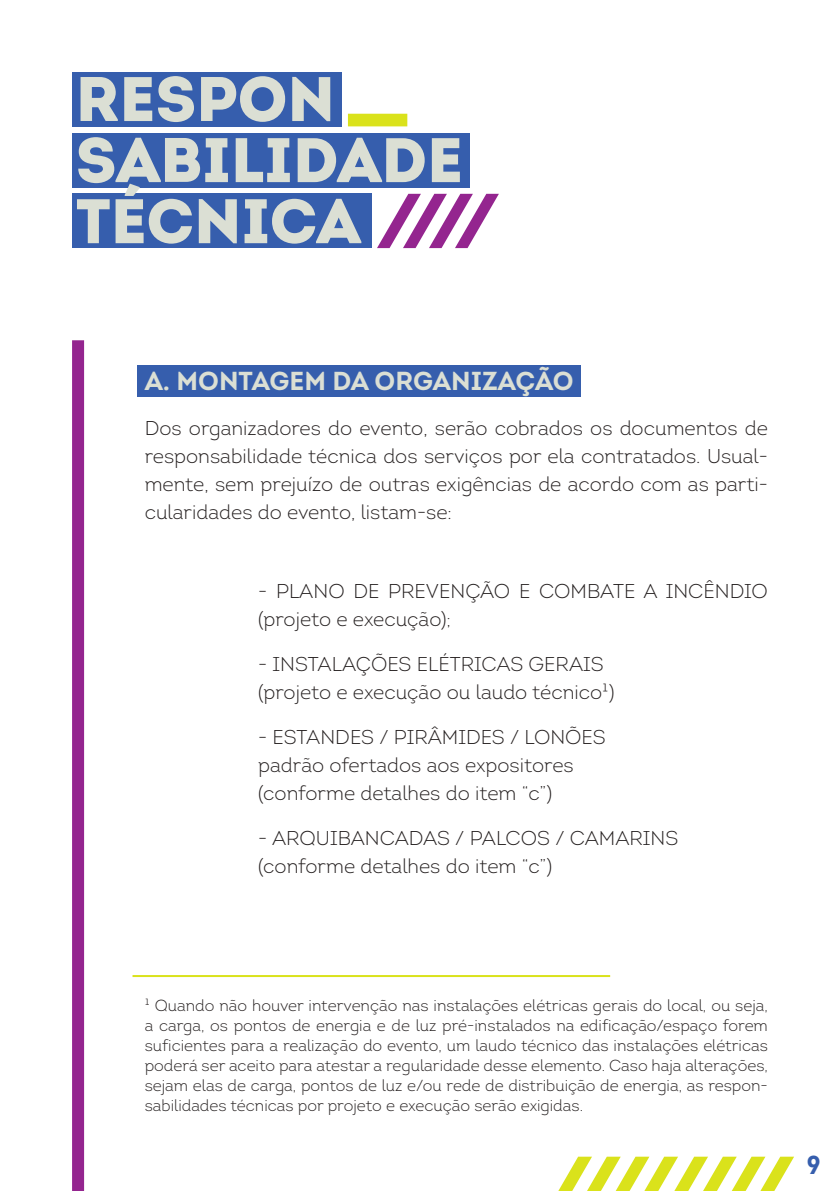
<style>
.page{position:relative;width:840px;height:1191px;background:#fff}
.page>*{position:absolute;margin:0;border:0;box-sizing:border-box;transform-origin:0 0}
.t1{font:900 62.8px/61px "Intro";color:#dbdfd4}
.t2{font:700 26px "Intro";color:#dbdfd4}
.t3{font:700 26px "Intro Cond";color:#365ead}
.t4{font:300 20px/28px "Intro";color:#241f1f}
.t5{font:300 16px/20px "Intro";color:#241f1f;text-align:justify}
</style>
<div class="page">
<svg style="left:558px;top:1156px;width:236px;height:35px"></svg>
<div style="left:72px;top:72px;width:269px;height:54px;background:#365ead"></div>
<div style="left:72px;top:133px;width:397px;height:54px;background:#365ead"></div>
<div style="left:72px;top:194px;width:299px;height:54px;background:#365ead"></div>
<svg style="left:363px;top:181px;width:136px;height:68px"></svg>
<div style="left:348px;top:114px;width:59px;height:12px;background:#dae21b"></div>
<div style="left:137px;top:365px;width:444px;height:32px;background:#365ead"></div>
<div style="left:72px;top:340px;width:12px;height:851px;background:#94258f"></div>
<hr style="left:132px;top:975px;width:477px;height:2px;background:#dae21b">
<h1 class="t1" style="left:76px;top:68px;width:388px">RESPON<br>SABILIDADE<br>TÉCNICA</h1>
<h2 class="t2" style="left:145px;top:364px;width:430px">A. MONTAGEM DA ORGANIZAÇÃO</h2>
<p class="t4" style="left:145px;top:414px;width:624px;text-align:justify">Dos organizadores do evento, serão cobrados os documentos de responsabilidade técnica dos serviços por ela contratados. Usual&shy;mente, sem prejuízo de outras exigências de acordo com as parti&shy;cularidades do evento, listam-se:</p>
<p class="t4" style="left:258px;top:577px;width:511px">- PLANO DE PREVENÇÃO E COMBATE A INCÊNDIO (projeto e execução);</p>
<p class="t4" style="left:258px;top:650px;width:357px">- INSTALAÇÕES ELÉTRICAS GERAIS (projeto e execução ou laudo técnico¹)</p>
<p class="t4" style="left:258px;top:723px;width:349px">- ESTANDES / PIRÂMIDES / LONÕES padrão ofertados aos expositores (conforme detalhes do item “c”)</p>
<p class="t4" style="left:258px;top:824px;width:421px">- ARQUIBANCADAS / PALCOS / CAMARINS (conforme detalhes do item “c”)</p>
<p class="t5" style="left:145px;top:995px;width:624px">¹ Quando não houver intervenção nas instalações elétricas gerais do local, ou seja, a carga, os pontos de energia e de luz pré-instalados na edificação/espaço forem suficientes para a realização do evento, um laudo técnico das instalações elétricas poderá ser aceito para atestar a regularidade desse elemento. Caso haja alterações, sejam elas de carga, pontos de luz e/ou rede de distribuição de energia, as respon&shy;sabilidades técnicas por projeto e execução serão exigidas.</p>
<h2 class="t3" style="left:806px;top:1148px;width:15px">9</h2>
</div>
